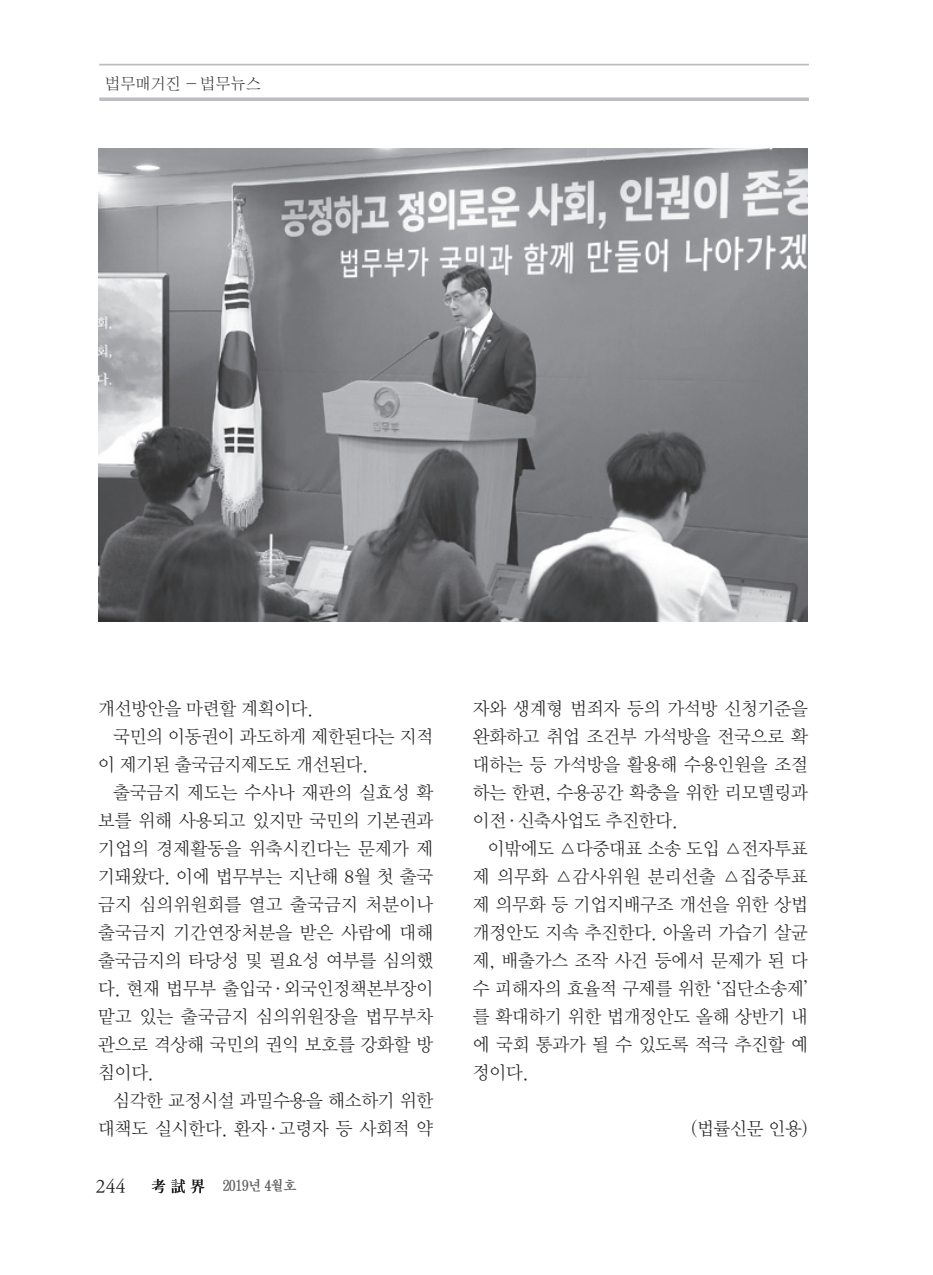
<style>
.page{position:relative;width:933px;height:1275px;background:#fff}
.page>*{position:absolute;margin:0;border:0;box-sizing:border-box;transform-origin:0 0}
.t1{font:19.25px "DX Nmu Std 30";color:#231f20}
.t2{font:18.38px/28px "DX Nmu Std 20";letter-spacing:-.01em;color:#231f20;text-align:justify}
.t3{font:18.38px "DX Nmu Std 20";letter-spacing:.015em;color:#231f20}
.t4{font:15.75px "DX Shnm Std";letter-spacing:-.01em;color:#231f20}
.t5{font:14px "D Xmu Std 40";letter-spacing:-.05em;color:#5a5a5d;scale:.95 1}
.s1{font-family:"DX Nmu Std 25"}
</style>
<div class="page">
<svg style="left:99px;top:97px;width:710px;height:4px;background:#c4c4c7"></svg>
<hr style="left:99px;top:64px;width:710px;height:2px;background:#bcbdc0">
<svg style="left:152px;top:1179px;width:13px;height:14px"></svg>
<svg style="left:171px;top:1179px;width:14px;height:14px"></svg>
<svg style="left:191px;top:1179px;width:14px;height:14px"></svg>
<img style="left:98px;top:149px;width:710px;height:473px">
<p class="t4" style="left:105px;top:76px;width:157px">법무매거진 - 법무뉴스</p>
<p class="t2" style="left:98px;top:695px;width:216px">개선방안을 마련할 계획이다.</p>
<p class="t2" style="left:113px;top:723px;width:321px">국민의 이동권이 과도하게 제한된다는 지적</p>
<p class="t2" style="left:98px;top:751px;width:271px">이 제기된 출국금지제도도 개선된다.</p>
<p class="t2" style="left:113px;top:779px;width:322px">출국금지 제도는 수사나 재판의 실효성 확</p>
<p class="t2" style="left:98px;top:807px;width:336px">보를 위해 사용되고 있지만 국민의 기본권과</p>
<p class="t3" style="left:98px;top:839px;width:336px">기업의 경제활동을 위축시킨다는 문제가 제</p>
<p class="t2" style="left:98px;top:863px;width:336px">기돼왔다. 이에 법무부는 지난해 8월 첫 출국</p>
<p class="t3" style="left:98px;top:895px;width:336px">금지 심의위원회를 열고 출국금지 처분이나</p>
<p class="t3" style="left:98px;top:923px;width:336px">출국금지 기간연장처분을 받은 사람에 대해</p>
<p class="t2" style="left:98px;top:947px;width:336px">출국금지의 타당성 및 필요성 여부를 심의했</p>
<p class="t2" style="left:98px;top:975px;width:336px">다. 현재 법무부 출입국·외국인정책본부장이</p>
<p class="t3" style="left:98px;top:1007px;width:336px">맡고 있는 출국금지 심의위원장을 법무부차</p>
<p class="t2" style="left:98px;top:1031px;width:336px">관으로 격상해 국민의 권익 보호를 강화할 방</p>
<p class="t2" style="left:98px;top:1059px;width:57px">침이다.</p>
<p class="t2" style="left:113px;top:1087px;width:321px">심각한 교정시설 과밀수용을 해소하기 위한</p>
<p class="t2" style="left:98px;top:1115px;width:336px">대책도 실시한다. 환자·고령자 등 사회적 약</p>
<p class="t1" style="left:95px;top:1177px;width:31px">244</p>
<p class="t5" style="left:222px;top:1179px;width:80px">2019년 4월호</p>
<p class="t2" style="left:473px;top:695px;width:336px">자와 생계형 범죄자 등의 가석방 신청기준을 완화하고 취업 조건부 가석방을 전국으로 확 대하는 등 가석방을 활용해 수용인원을 조절 하는 한편, 수용공간 확충을 위한 리모델링과 이전·신축사업도 추진한다.</p>
<p class="t2" style="left:473px;top:835px;width:336px;text-indent:15px">이밖에도 △다중대표 소송 도입 △전자투표 제 의무화 △감사위원 분리선출 △집중투표 제 의무화 등 기업지배구조 개선을 위한 상법 개정안도 지속 추진한다. 아울러 가습기 살균 제, 배출가스 조작 사건 등에서 문제가 된 다 수 피해자의 효율적 구제를 위한 <span class="s1">‘</span>집단소송제<span class="s1">’ </span>를 확대하기 위한 법개정안도 올해 상반기 내 에 국회 통과가 될 수 있도록 적극 추진할 예 정이다.</p>
<p class="t2" style="left:691px;top:1115px;width:118px">(법률신문 인용)</p>
</div>
